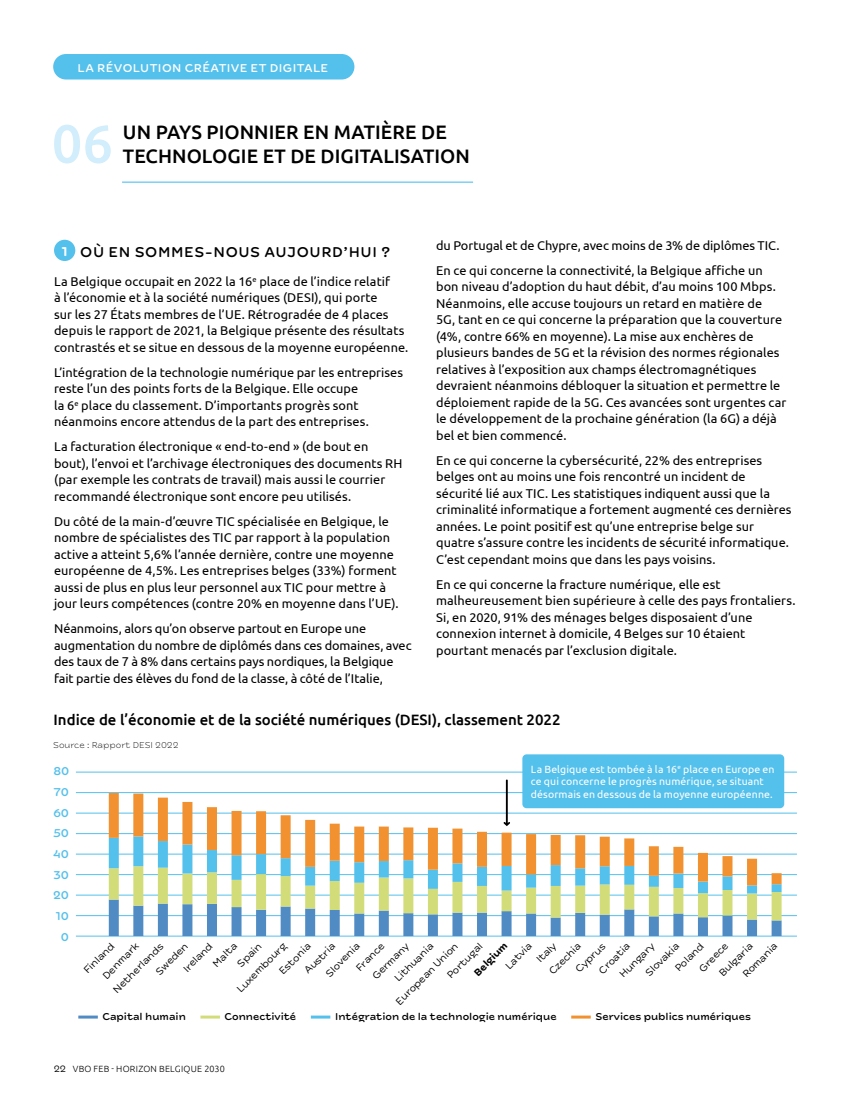
<style>
.page{position:relative;width:851px;height:1106px;background:#fff}
.page>*{position:absolute;margin:0;border:0;box-sizing:border-box;transform-origin:0 0}
.t1{font:500 53.7px "Ubuntu";color:#d2edfb}
.t2{font:500 19.5px/23.4px "Ubuntu";letter-spacing:.005em;color:#000}
.t3{font:500 15px "Ubuntu";color:#000}
.t4{font:500 15px "New Farm";letter-spacing:.04em;color:#000}
.t5{font:12.75px/16.5px "Ubuntu";letter-spacing:.005em;color:#000}
.t6{font:500 12px "New Farm";letter-spacing:.04em;color:#fff}
.t7{font:500 12px/20.7px "New Farm";color:#54c0ec}
.t8{font:10.5px "New Farm";color:#000}
.t9{font:10.5px/12.6px "Ubuntu";letter-spacing:.01em;color:#fff}
.t10{font:500 10.5px "New Farm";color:#000}
.t11{font:700 10.5px "New Farm";color:#000}
.t12{font:300 9px "Ubuntu";letter-spacing:.03em;color:#000}
.t13{font:300 9px "New Farm";color:#000}
.s1{font-weight:700;font-size:13.5px;color:#fff}
.s2{font-family:"New Farm";font-weight:400;font-size:9.75px}
</style>
<div class="page">
<div style="left:53px;top:54px;width:301px;height:25px;background:#54c0ec;border-radius:13px"></div>
<hr style="left:122px;top:182px;width:351px;height:1px;background:#54c0ec">
<div style="left:54px;top:240px;width:21px;height:21px;background:#54c0ec;border-radius:50%"></div>
<hr style="left:78px;top:1015px;width:20px;height:3px;background:#508bc4">
<hr style="left:200px;top:1015px;width:20px;height:3px;background:#d2dd79">
<hr style="left:311px;top:1015px;width:19px;height:3px;background:#54c0ec">
<hr style="left:571px;top:1015px;width:19px;height:3px;background:#f1912f">
<hr style="left:76px;top:935px;width:720px;height:1px;background:#54c0ec">
<hr style="left:76px;top:915px;width:720px;height:1px;background:#54c0ec">
<hr style="left:76px;top:894px;width:720px;height:1px;background:#54c0ec">
<hr style="left:76px;top:874px;width:720px;height:1px;background:#54c0ec">
<hr style="left:76px;top:853px;width:720px;height:1px;background:#54c0ec">
<hr style="left:76px;top:833px;width:720px;height:1px;background:#54c0ec">
<hr style="left:76px;top:813px;width:720px;height:1px;background:#54c0ec">
<hr style="left:76px;top:792px;width:720px;height:1px;background:#54c0ec">
<hr style="left:76px;top:772px;width:720px;height:1px;background:#54c0ec">
<svg style="left:109px;top:893px;width:672px;height:43px"></svg>
<svg style="left:109px;top:885px;width:672px;height:8px"></svg>
<svg style="left:109px;top:793px;width:672px;height:92px"></svg>
<div style="left:522px;top:754px;width:262px;height:54px;background:#54c0ec;border-radius:4px"></div>
<svg style="left:503px;top:779px;width:7px;height:47px"></svg>
<p class="t6" style="left:78px;top:60px;width:252px">LA RÉVOLUTION CRÉATIVE ET DIGITALE</p>
<h1 class="t1" style="left:52px;top:110px;width:63px">06</h1>
<h2 class="t2" style="left:123px;top:120px;width:348px">UN PAYS PIONNIER EN MATIÈRE DE<br>TECHNOLOGIE ET DE DIGITALISATION</h2>
<p class="t4" style="left:62px;top:242px;width:330px"><span class="s1">1</span> OÙ EN SOMMES-NOUS AUJOURD’HUI ?</p>
<p class="t5" style="left:54px;top:272px;width:356px">La Belgique occupait en 2022 la 16<sup>e</sup> place de l’indice relatif<br>à l’économie et à la société numériques (DESI), qui porte<br>sur les 27 États membres de l’UE. Rétrogradée de 4 places depuis le rapport de 2021, la Belgique présente des résultats contrastés et se situe en dessous de la moyenne européenne.</p>
<p class="t5" style="left:54px;top:363px;width:350px">L’intégration de la technologie numérique par les entreprises reste l’un des points forts de la Belgique. Elle occupe<br>la 6<sup>e</sup> place du classement. D’importants progrès sont néanmoins encore attendus de la part des entreprises.</p>
<p class="t5" style="left:54px;top:438px;width:350px">La facturation électronique « end-to-end » (de bout en bout), l’envoi et l’archivage électroniques des documents RH (par exemple les contrats de travail) mais aussi le courrier recommandé électronique sont encore peu utilisés.</p>
<p class="t5" style="left:54px;top:512px;width:346px">Du côté de la main-d’œuvre TIC spécialisée en Belgique, le nombre de spécialistes des TIC par rapport à la population active a atteint 5,6% l’année dernière, contre une moyenne européenne de 4,5%. Les entreprises belges (33%) forment aussi de plus en plus leur personnel aux TIC pour mettre à jour leurs compétences (contre 20% en moyenne dans l’UE).</p>
<p class="t5" style="left:54px;top:620px;width:359px">Néanmoins, alors qu’on observe partout en Europe une augmentation du nombre de diplômés dans ces domaines, avec des taux de 7 à 8% dans certains pays nordiques, la Belgique fait partie des élèves du fond de la classe, à côté de l’Italie,</p>
<p class="t5" style="left:436px;top:232px;width:345px;line-height:25px">du Portugal et de Chypre, avec moins de 3% de diplômes TIC.<br>En ce qui concerne la connectivité, la Belgique affiche un</p>
<p class="t5" style="left:436px;top:278px;width:351px">bon niveau d’adoption du haut débit, d’au moins 100 Mbps.<br>Néanmoins, elle accuse toujours un retard en matière de<br>5G, tant en ce qui concerne la préparation que la couverture (4%, contre 66% en moyenne). La mise aux enchères de plusieurs bandes de 5G et la révision des normes régionales relatives à l’exposition aux champs électromagnétiques devraient néanmoins débloquer la situation et permettre le déploiement rapide de la 5G. Ces avancées sont urgentes car le développement de la prochaine génération (la 6G) a déjà bel et bien commencé.</p>
<p class="t5" style="left:436px;top:451px;width:357px">En ce qui concerne la cybersécurité, 22% des entreprises belges ont au moins une fois rencontré un incident de sécurité lié aux TIC. Les statistiques indiquent aussi que la criminalité informatique a fortement augmenté ces dernières années. Le point positif est qu’une entreprise belge sur quatre s’assure contre les incidents de sécurité informatique.<br>C’est cependant moins que dans les pays voisins.</p>
<p class="t5" style="left:436px;top:575px;width:361px">En ce qui concerne la fracture numérique, elle est malheureusement bien supérieure à celle des pays frontaliers.<br>Si, en 2020, 91% des ménages belges disposaient d’une connexion internet à domicile, 4 Belges sur 10 étaient pourtant menacés par l’exclusion digitale.</p>
<p class="t3" style="left:54px;top:710px;width:508px">Indice de l’économie et de la société numériques (DESI), classement 2022</p>
<p class="t13" style="left:53px;top:739px;width:127px">Source : Rapport DESI 2022</p>
<p class="t7" style="left:53px;top:761px;width:17px">80<br>70</p>
<p class="t7" style="left:53px;top:802px;width:17px">60<br>50</p>
<p class="t7" style="left:53px;top:844px;width:17px">40<br>30</p>
<p class="t7" style="left:53px;top:885px;width:17px">20<br>10</p>
<p class="t9" style="left:531px;top:762px;width:245px">La Belgique est tombée à la 16<sup>e</sup> place en Europe en ce qui concerne le progrès numérique, se situant désormais en dessous de la moyenne européenne.</p>
<p class="t7" style="left:61px;top:926px;width:10px">0</p>
<p class="t8" style="left:100px;top:972px;width:48px;rotate:-45deg">Denmark</p>
<p class="t8" style="left:391px;top:975px;width:52px;rotate:-45deg">Lithuania</p>
<p class="t8" style="left:81px;top:967px;width:40px;rotate:-45deg">Finland</p>
<p class="t8" style="left:180px;top:965px;width:38px;rotate:-45deg">Ireland</p>
<p class="t8" style="left:369px;top:973px;width:49px;rotate:-45deg">Germany</p>
<p class="t8" style="left:276px;top:968px;width:42px;rotate:-45deg">Estonia</p>
<p class="t11" style="left:471px;top:969px;width:44px;rotate:-45deg">Belgium</p>
<p class="t8" style="left:572px;top:966px;width:39px;rotate:-45deg">Cyprus</p>
<p class="t8" style="left:672px;top:965px;width:37px;rotate:-45deg">Poland</p>
<p class="t8" style="left:153px;top:968px;width:43px;rotate:-45deg">Sweden</p>
<p class="t8" style="left:444px;top:972px;width:47px;rotate:-45deg">Portugal</p>
<p class="t8" style="left:642px;top:970px;width:45px;rotate:-45deg">Slovakia</p>
<p class="t8" style="left:234px;top:985px;width:67px;rotate:-45deg">Luxembourg</p>
<p class="t8" style="left:323px;top:970px;width:45px;rotate:-45deg">Slovenia</p>
<p class="t8" style="left:616px;top:971px;width:47px;rotate:-45deg">Hungary</p>
<p class="t8" style="left:533px;top:956px;width:25px;rotate:-45deg">Italy</p>
<p class="t8" style="left:716px;top:970px;width:45px;rotate:-45deg">Bulgaria</p>
<p class="t8" style="left:353px;top:964px;width:37px;rotate:-45deg">France</p>
<p class="t8" style="left:546px;top:968px;width:42px;rotate:-45deg">Czechia</p>
<p class="t8" style="left:739px;top:971px;width:46px;rotate:-45deg">Romania</p>
<p class="t8" style="left:502px;top:963px;width:34px;rotate:-45deg">Latvia</p>
<p class="t8" style="left:696px;top:965px;width:38px;rotate:-45deg">Greece</p>
<p class="t8" style="left:110px;top:986px;width:68px;rotate:-45deg">Netherlands</p>
<p class="t8" style="left:393px;top:998px;width:85px;rotate:-45deg">European Union</p>
<p class="t8" style="left:210px;top:960px;width:31px;rotate:-45deg">Malta</p>
<p class="t8" style="left:301px;top:967px;width:41px;rotate:-45deg">Austria</p>
<p class="t8" style="left:596px;top:967px;width:41px;rotate:-45deg">Croatia</p>
<p class="t8" style="left:234px;top:960px;width:31px;rotate:-45deg">Spain</p>
<p class="t10" style="left:102px;top:1010px;width:85px">Capital humain</p>
<p class="t10" style="left:224px;top:1010px;width:73px">Connectivité</p>
<p class="t10" style="left:335px;top:1010px;width:223px">Intégration de la technologie numérique</p>
<p class="t10" style="left:595px;top:1010px;width:157px">Services publics numériques</p>
<p class="t12" style="left:54px;top:1063px;width:173px"><span class="s2">22</span> VBO FEB - HORIZON BELGIQUE 2030</p>
</div>
